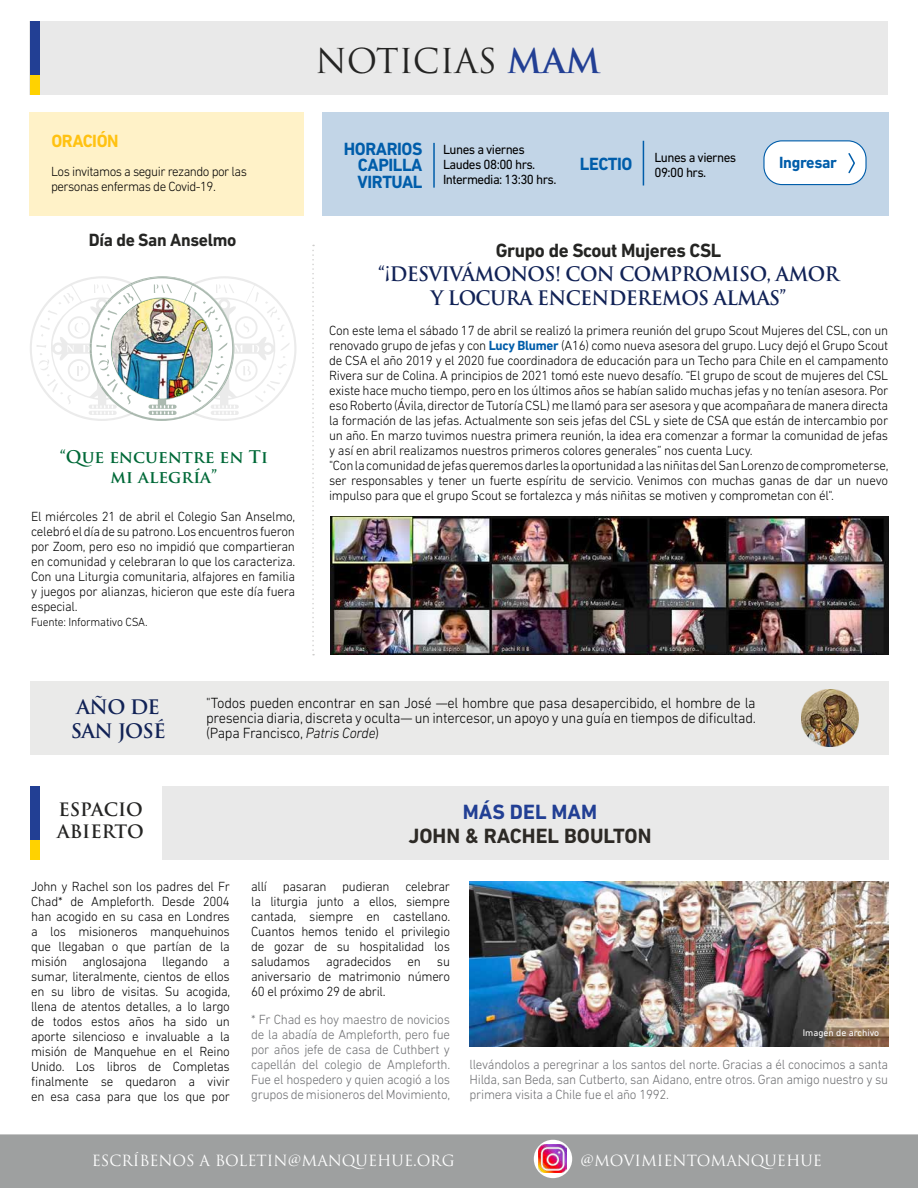
<style>
.page{position:relative;width:918px;height:1188px;background:#fff}
.page>*{position:absolute;margin:0;border:0;box-sizing:border-box;transform-origin:0 0}
.t1{font:33.3px "Trajan Pro";color:#242423}
.t2{font:700 21px "DIN Next LT Pro";color:#2d2a26}
.t3{font:700 21px "DIN Next LT Pro";color:#223f94}
.t4{font:700 19.5px/24px "Trajan Pro";letter-spacing:-.03em;color:#112256;text-align:center}
.t5{font:700 19.5px "DIN Next LT Pro";letter-spacing:-.02em;color:#252523}
.t6{font:700 18px/16.5px "DIN Next LT Pro";letter-spacing:-.025em;color:#005daa;text-align:justify}
.t7{font:700 18px "DIN Next LT Pro";letter-spacing:-.02em;color:#252523}
.t8{font:700 18px/22.5px "Trajan Pro";color:#242423}
.t9{font:700 18px "DIN Next LT Pro";letter-spacing:-.025em;color:#ffc212}
.t10{font:700 18px "DIN Next LT Pro";letter-spacing:-.025em;color:#005daa}
.t11{font:700 17.1px/20.4px "Trajan Pro";color:#006938;text-align:center}
.t12{font:700 16.5px "DIN Next LT Pro";letter-spacing:-.02em;color:#005daa}
.t13{font:300 15px/15px "DIN Next LT Pro";letter-spacing:-.02em;color:#000;text-align:justify}
.t14{font:15px "Trajan Pro";color:#fff}
.t15{font:300 13.5px/15px "DIN Next LT Pro";letter-spacing:-.02em;color:#000;text-align:justify}
.t16{font:300 13.5px/15px "DIN Next LT Pro";letter-spacing:-.02em;color:#6d6e71;text-align:justify}
.t17{font:13.5px/15px "DIN Next LT Pro";letter-spacing:-.04em;color:#000}
.t18{font:300 13.5px "DIN Next LT Pro";letter-spacing:-.04em;color:#000}
.t19{font:300 12px "DIN Next LT Pro";letter-spacing:-.02em;color:#000}
.t20{font:9.75px "DIN Next LT Pro";color:#fff}
.s1{font-weight:700;color:#223f94}
.s2{font-weight:700;color:#005daa}
.s3{font-style:italic}
</style>
<div class="page">
<div style="left:0;top:1135px;width:918px;height:53px;background:#9ea0a0"></div>
<div style="left:534px;top:1140px;width:38px;height:38px;background:#fff;border-radius:50%"></div>
<img style="left:539px;top:1144px;width:28px;height:29px">
<div style="left:30px;top:21px;width:858px;height:74px;background:#e9e9e9"></div>
<div style="left:30px;top:74px;width:9px;height:21px;background:#ffd200"></div>
<div style="left:30px;top:21px;width:9px;height:53px;background:#223f94"></div>
<svg style="left:312px;top:245px;width:2px;height:410px"></svg>
<svg style="left:30px;top:276px;width:266px;height:145px"></svg>
<img style="left:111px;top:298px;width:101px;height:101px;border-radius:49px">
<img style="left:330px;top:517px;width:558px;height:138px">
<div style="left:322px;top:112px;width:566px;height:104px;background:#c2d5e7"></div>
<div style="left:30px;top:112px;width:274px;height:104px;background:#fff2c8"></div>
<hr style="left:433px;top:143px;width:2px;height:45px;background:#005daa">
<div style="left:764px;top:141px;width:102px;height:44px;background:#fff;border-radius:18px"></div>
<div style="left:763px;top:140px;width:104px;height:45px;border:1px solid #005daa;border-radius:18px"></div>
<svg style="left:848px;top:153px;width:7px;height:21px"></svg>
<hr style="left:643px;top:141px;width:1px;height:45px;background:#005daa">
<div style="left:30px;top:681px;width:858px;height:74px;background:#eaeae9"></div>
<img style="left:801px;top:689px;width:58px;height:58px">
<div style="left:162px;top:786px;width:726px;height:74px;background:#e9e9e9"></div>
<div style="left:30px;top:839px;width:9px;height:21px;background:#ffd200"></div>
<div style="left:30px;top:786px;width:9px;height:53px;background:#223f94"></div>
<img style="left:470px;top:881px;width:418px;height:165px">
<h1 class="t1" style="left:315px;top:40px;width:287px">NOTICIAS <span class="s1">MAM</span></h1>
<h3 class="t9" style="left:51px;top:131px;width:69px">ORACIÓN</h3>
<h3 class="t6" style="left:358px;top:140px;width:66px;text-indent:-14px">HORARIOS CAPILLA VIRTUAL</h3>
<p class="t17" style="left:443px;top:142px;width:115px">Lunes a viernes<br>Laudes 08:00 hrs.<br>Intermedia: 13:30 hrs.</p>
<p class="t17" style="left:654px;top:149px;width:83px">Lunes a viernes</p>
<h3 class="t10" style="left:580px;top:153px;width:54px">LECTIO</h3>
<p class="t18" style="left:51px;top:164px;width:197px">Los invitamos a seguir rezando por las</p>
<p class="t17" style="left:654px;top:164px;width:53px">09:00 hrs.</p>
<p class="t18" style="left:51px;top:179px;width:166px">personas enfermas de Covid-19.</p>
<p class="t12" style="left:779px;top:153px;width:59px">Ingresar</p>
<h3 class="t7" style="left:89px;top:229px;width:149px">Día de San Anselmo</h3>
<p class="t11" style="left:60px;top:446px;width:210px">“Que encuentre en Ti mi alegría”</p>
<p class="t15" style="left:31px;top:509px;width:266px">El miércoles 21 de abril el Colegio San Anselmo, celebró el día de su patrono. Los encuentros fueron por Zoom, pero eso no impidió que compartieran en comunidad y celebraran lo que los caracteriza.<br>Con una Liturgia comunitaria, alfajores en familia y juegos por alianzas, hicieron que este día fuera especial.</p>
<p class="t19" style="left:31px;top:615px;width:118px">Fuente: Informativo CSA.</p>
<h3 class="t5" style="left:496px;top:239px;width:227px">Grupo de Scout Mujeres CSL</h3>
<h3 class="t4" style="left:378px;top:262px;width:462px">“¡DESVIVÁMONOS! CON COMPROMISO, AMOR<br>Y LOCURA ENCENDEREMOS ALMAS”</h3>
<p class="t15" style="left:329px;top:323px;width:561px;text-align:left">Con este lema el sábado 17 de abril se realizó la primera reunión del grupo Scout Mujeres del CSL, con un renovado grupo de jefas y con <span class="s2">Lucy Blumer</span> (A16) como nueva asesora del grupo. Lucy dejó el Grupo Scout de CSA el año 2019 y el 2020 fue coordinadora de educación para un Techo para Chile en el campamento Rivera sur de Colina. A principios de 2021 tomó este nuevo desafío. “El grupo de scout de mujeres del CSL existe hace mucho tiempo, pero en los últimos años se habían salido muchas jefas y no tenían asesora. Por eso Roberto (Ávila, director de Tutoría CSL) me llamó para ser asesora y que acompañara de manera directa la formación de las jefas. Actualmente son seis jefas del CSL y siete de CSA que están de intercambio por un año. En marzo tuvimos nuestra primera reunión, la idea era comenzar a formar la comunidad de jefas y así en abril realizamos nuestros primeros colores generales” nos cuenta Lucy.<br>"Con la comunidad de jefas queremos darles la oportunidad a las niñitas del San Lorenzo de comprometerse, ser responsables y tener un fuerte espíritu de servicio. Venimos con muchas ganas de dar un nuevo impulso para que el grupo Scout se fortalezca y más niñitas se motiven y comprometan con él".</p>
<h3 class="t4" style="left:71px;top:695px;width:96px;text-align:left">AÑO DE<br>SAN JOSÉ</h3>
<p class="t13" style="left:206px;top:696px;width:551px">"Todos pueden encontrar en san José —el hombre que pasa desapercibido, el hombre de la presencia diaria, discreta y oculta— un intercesor, un apoyo y una guía en tiempos de dificultad. (Papa Francisco, <span class="s3">Patris Corde</span>)</p>
<h3 class="t8" style="left:57px;top:798px;width:88px">ESPACIO<br>ABIERTO</h3>
<h2 class="t3" style="left:463px;top:800px;width:136px">MÁS DEL MAM</h2>
<h2 class="t2" style="left:409px;top:823px;width:244px">JOHN &amp; RACHEL BOULTON</h2>
<p class="t15" style="left:31px;top:879px;width:201px">John y Rachel son los padres del Fr Chad* de Ampleforth. Desde 2004 han acogido en su casa en Londres a los misioneros manquehuinos que llegaban o que partían de la misión anglosajona llegando a sumar, literalmente, cientos de ellos en su libro de visitas. Su acogida, llena de atentos detalles, a lo largo de todos estos años ha sido un aporte silencioso e invaluable a la misión de Manquehue en el Reino Unido. Los libros de Completas finalmente se quedaron a vivir en esa casa para que los que por</p>
<p class="t15" style="left:251px;top:879px;width:201px">allí pasaran pudieran celebrar la liturgia junto a ellos, siempre cantada, siempre en castellano.<br>Cuantos hemos tenido el privilegio de gozar de su hospitalidad los saludamos agradecidos en su aniversario de matrimonio número 60 el próximo 29 de abril.</p>
<p class="t16" style="left:251px;top:1012px;width:201px">* Fr Chad es hoy maestro de novicios de la abadía de Ampleforth, pero fue por años jefe de casa de Cuthbert y capellán del colegio de Ampleforth.<br>Fue el hospedero y quien acogió a los grupos de misioneros del Movimiento,</p>
<p class="t20" style="left:803px;top:1027px;width:78px">Imagen de archivo</p>
<p class="t16" style="left:470px;top:1057px;width:420px">llevándolos a peregrinar a los santos del norte. Gracias a él conocimos a santa Hilda, san Beda, san Cutberto, san Aidano, entre otros. Gran amigo nuestro y su primera visita a Chile fue el año 1992.</p>
<p class="t14" style="left:92px;top:1151px;width:364px">ESCRÍBENOS A BOLETIN@MANQUEHUE.ORG</p>
<p class="t14" style="left:580px;top:1151px;width:243px">@MOVIMIENTOMANQUEHUE</p>
</div>
